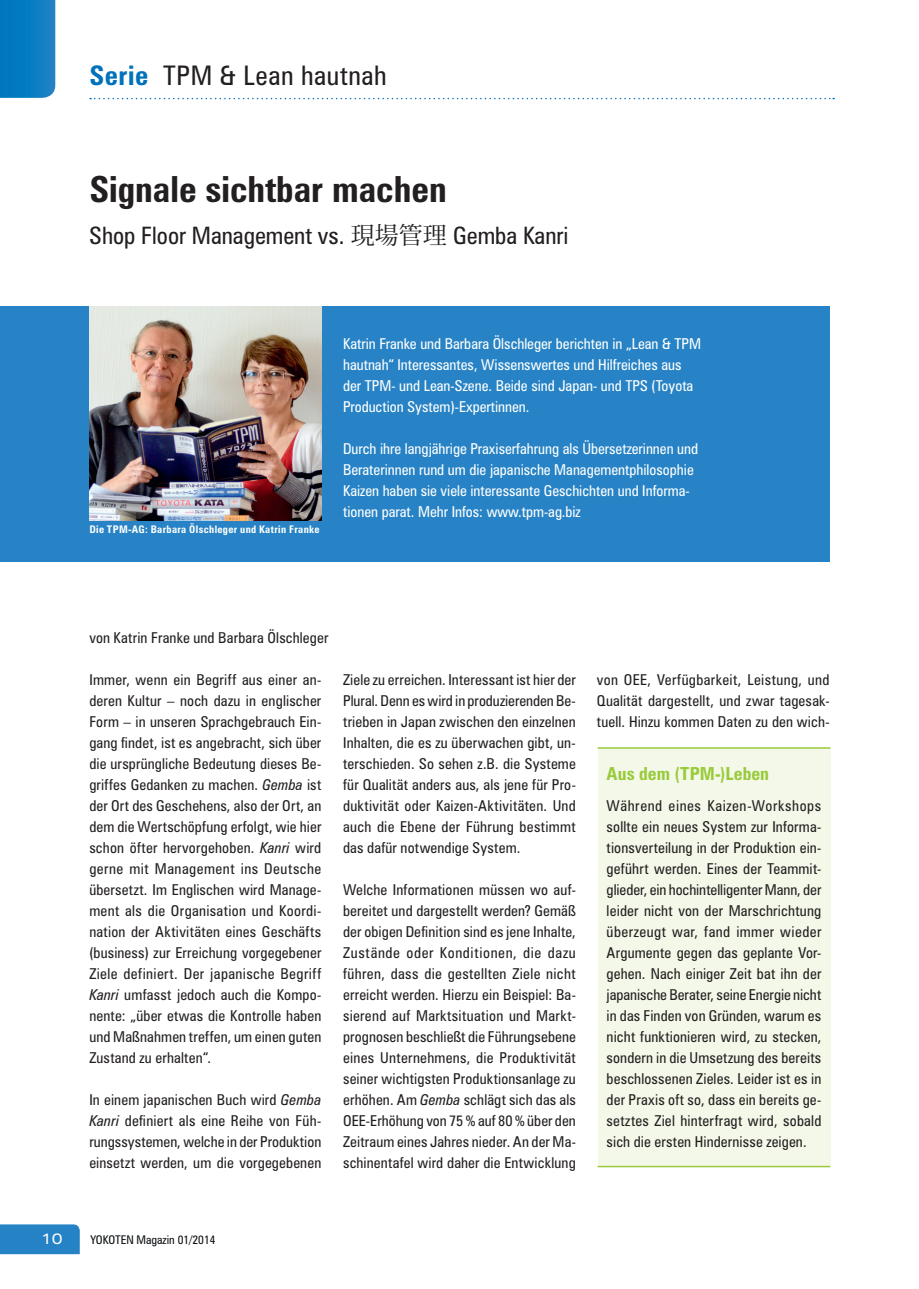
<style>
.page{position:relative;width:919px;height:1289px;background:#fff}
.page>*{position:absolute;margin:0;border:0;box-sizing:border-box;transform-origin:0 0}
.t1{font:700 condensed 36px "Zurich BT";color:#231f20}
.t2{font:condensed 27px "Zurich BT";letter-spacing:.025em;color:#231f20}
.t3{font:condensed 24px "Zurich BT";color:#231f20}
.t4{font:700 condensed 18px "Zurich BT";color:#99ca3b}
.t5{font:condensed 15px/21px "Zurich BT";letter-spacing:.01em;color:#231f20;text-align:justify}
.t6{font:condensed 15px/21px "Zurich BT";color:#fff}
.t7{font:expanded 15px "Zurich BT";color:#fff}
.t8{font:condensed 12px "Zurich BT";color:#0e1215}
.t9{font:700 condensed 10.5px "Zurich BT";letter-spacing:.035em;color:#fff}
.s1{font-weight:700;color:#0072bc}
.s2{font-family:"Koz Min Pr 6 N";font-stretch:normal}
.s3{font-style:italic}
</style>
<div class="page">
<div style="left:0;top:307px;width:829px;height:255px;background:#2783c5"></div>
<img style="left:89px;top:307px;width:232px;height:213px">
<svg style="left:90px;top:98px;width:744px;height:1px"></svg>
<div style="left:597px;top:748px;width:233px;height:417px;background:#f3f8e8"></div>
<hr style="left:597px;top:747px;width:233px;height:1px;background:#99ca3b">
<hr style="left:597px;top:1165px;width:233px;height:2px;background:#99ca3b">
<svg style="left:0;top:0;width:55px;height:98px;background:#0b7dc2"></svg>
<div style="left:0;top:1224px;width:80px;height:30px;background:#2482c5"></div>
<h2 class="t2" style="left:89px;top:59px;width:299px"><span class="s1">Serie</span> TPM &amp; Lean hautnah</h2>
<h1 class="t1" style="left:89px;top:167px;width:359px">Signale sichtbar machen</h1>
<h3 class="t3" style="left:89px;top:220px;width:480px">Shop Floor Management vs. <span class="s2">現場管理</span> Gemba Kanri</h3>
<p class="t9" style="left:89px;top:523px;width:232px">Die TPM-AG: Barbara Ölschleger und Katrin Franke</p>
<p class="t6" style="left:343px;top:333px;width:359px">Katrin Franke und Barbara Ölschleger berichten in „Lean &amp; TPM hautnah“ Interessantes, Wissenswertes und Hilfreiches aus der TPM- und Lean-Szene. Beide sind Japan- und TPS (Toyota Production System)-Expertinnen.</p>
<p class="t6" style="left:343px;top:438px;width:356px">Durch ihre langjährige Praxiserfahrung als Übersetzerinnen und Beraterinnen rund um die japanische Managementphilosophie Kaizen haben sie viele interessante Geschichten und Informa&shy;tionen parat. Mehr Infos: www.tpm-ag.biz</p>
<p class="t5" style="left:89px;top:627px;width:240px">von Katrin Franke und Barbara Ölschleger</p>
<p class="t5" style="left:89px;top:669px;width:233px">Immer, wenn ein Begriff aus einer an&shy;deren Kultur – noch dazu in englischer Form – in unseren Sprachgebrauch Ein&shy;gang findet, ist es angebracht, sich über die ursprüngliche Bedeutung dieses Be&shy;griffes Gedanken zu machen. <span class="s3">Gemba</span> ist der Ort des Geschehens, also der Ort, an dem die Wertschöpfung erfolgt, wie hier schon öfter hervorgehoben. <span class="s3">Kanri</span> wird gerne mit Management ins Deutsche übersetzt. Im Englischen wird Manage&shy;ment als die Organisation und Koordi&shy;nation der Aktivitäten eines Geschäfts (business) zur Erreichung vorgegebener Ziele definiert. Der japanische Begriff <span class="s3">Kanri</span> umfasst jedoch auch die Kompo&shy;nente: „über etwas die Kontrolle haben und Maßnahmen treffen, um einen guten Zustand zu erhalten“.</p>
<p class="t5" style="left:89px;top:1089px;width:233px">In einem japanischen Buch wird <span class="s3">Gemba Kanri</span> definiert als eine Reihe von Füh&shy;rungssystemen, welche in der Produktion einsetzt werden, um die vorgegebenen</p>
<p class="t5" style="left:343px;top:669px;width:234px">Ziele zu erreichen. Interessant ist hier der Plural. Denn es wird in produzierenden Be&shy;trieben in Japan zwischen den einzelnen Inhalten, die es zu überwachen gibt, un&shy;terschieden. So sehen z.B. die Systeme für Qualität anders aus, als jene für Pro&shy;duktivität oder Kaizen-Aktivitäten. Und auch die Ebene der Führung bestimmt das dafür notwendige System.</p>
<p class="t5" style="left:343px;top:879px;width:234px">Welche Informationen müssen wo auf&shy;bereitet und dargestellt werden? Gemäß der obigen Definition sind es jene Inhalte, Zustände oder Konditionen, die dazu führen, dass die gestellten Ziele nicht erreicht werden. Hierzu ein Beispiel: Ba&shy;sierend auf Marktsituation und Markt&shy;prognosen beschließt die Führungsebene eines Unternehmens, die Produktivität seiner wichtigsten Produktionsanlage zu erhöhen. Am <span class="s3">Gemba</span> schlägt sich das als OEE-Erhöhung von 75 % auf 80 % über den Zeitraum eines Jahres nieder. An der Ma&shy;schinentafel wird daher die Entwicklung</p>
<p class="t5" style="left:597px;top:669px;width:234px">von OEE, Verfügbarkeit, Leistung, und Qualität dargestellt, und zwar tagesak&shy;tuell. Hinzu kommen Daten zu den wich-</p>
<p class="t4" style="left:606px;top:762px;width:164px">Aus dem (TPM-)Leben</p>
<p class="t5" style="left:606px;top:795px;width:216px">Während eines Kaizen-Workshops sollte ein neues System zur Informa&shy;tionsverteilung in der Produktion ein&shy;geführt werden. Eines der Teammit&shy;glieder, ein hochintelligenter Mann, der leider nicht von der Marschrichtung überzeugt war, fand immer wieder Argumente gegen das geplante Vor&shy;gehen. Nach einiger Zeit bat ihn der japanische Berater, seine Energie nicht in das Finden von Gründen, warum es nicht funktionieren wird, zu stecken, sondern in die Umsetzung des bereits beschlossenen Zieles. Leider ist es in der Praxis oft so, dass ein bereits ge&shy;setztes Ziel hinterfragt wird, sobald sich die ersten Hindernisse zeigen.</p>
<p class="t7" style="left:41px;top:1230px;width:23px">10</p>
<p class="t8" style="left:90px;top:1232px;width:127px">YOKOTEN Magazin 01/2014</p>
</div>
